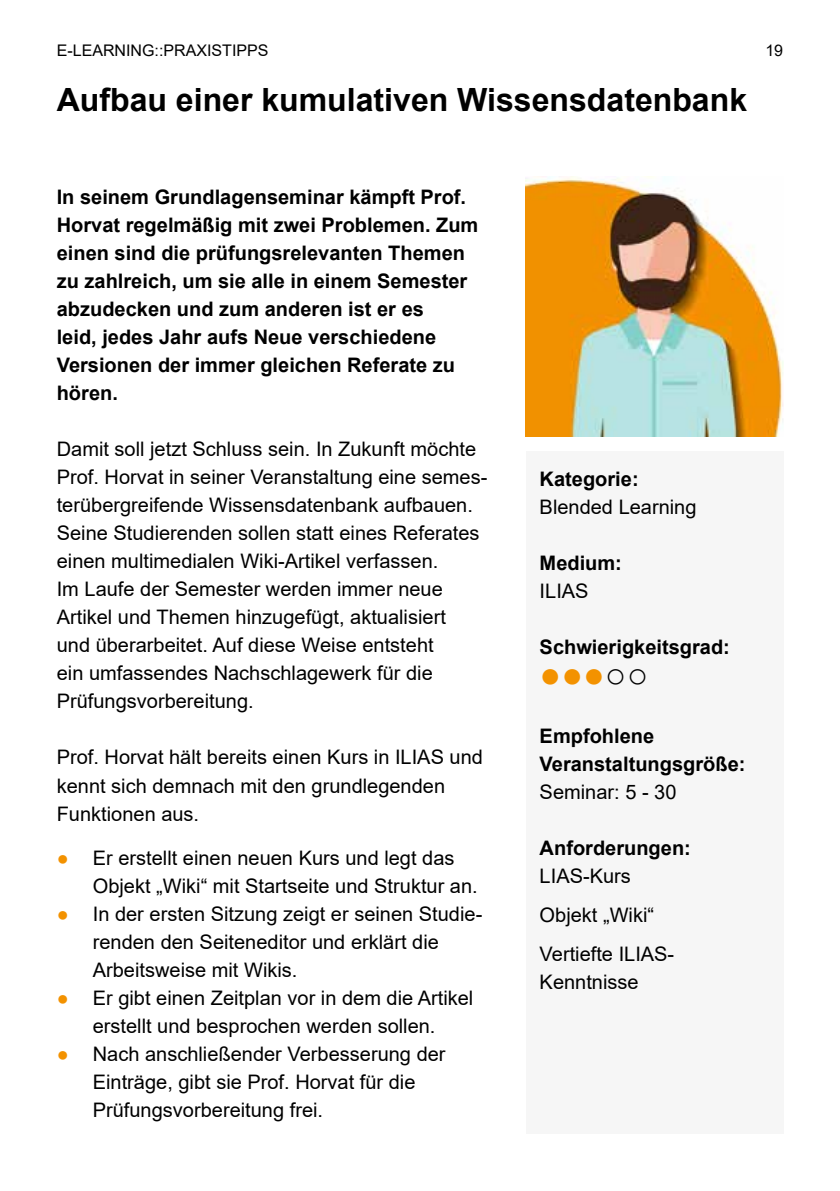
<style>
.page{position:relative;width:840px;height:1191px;background:#fff}
.page>*{position:absolute;margin:0;border:0;box-sizing:border-box;transform-origin:0 0}
.t1{font:36px "Arial";color:#f39200}
.t2{font:700 32px "Arial";color:#000}
.t3{font:20px/28px "Arial";color:#000}
.t4{font:700 20px/28px "Arial";color:#000}
.t5{font:16px "Arial";color:#000}
.s1{color:#f39200}
.s2{color:#000}
</style>
<div class="page">
<div style="left:525px;top:451px;width:257px;height:683px;background:#f6f6f6"></div>
<img style="left:525px;top:177px;width:257px;height:260px">
<p class="t5" style="left:57px;top:39px;width:213px">E-LEARNING::PRAXISTIPPS</p>
<p class="t5" style="left:765px;top:39px;width:19px">19</p>
<h2 class="t2" style="left:57px;top:77px;width:691px">Aufbau einer kumulativen Wissensdatenbank</h2>
<p class="t4" style="left:57px;top:183px;width:423px">In seinem Grundlagenseminar kämpft Prof.<br>Horvat regelmäßig mit zwei Problemen. Zum einen sind die prüfungsrelevanten Themen zu zahlreich, um sie alle in einem Semester abzudecken und zum anderen ist er es<br>leid, jedes Jahr aufs Neue verschiedene Versionen der immer gleichen Referate zu hören.</p>
<p class="t3" style="left:57px;top:435px;width:432px">Damit soll jetzt Schluss sein. In Zukunft möchte Prof. Horvat in seiner Veranstaltung eine semes&shy;terübergreifende Wissensdatenbank aufbauen.<br>Seine Studierenden sollen statt eines Referates einen multimedialen Wiki-Artikel verfassen.<br>Im Laufe der Semester werden immer neue Artikel und Themen hinzugefügt, aktualisiert<br>und überarbeitet. Auf diese Weise entsteht<br>ein umfassendes Nachschlagewerk für die Prüfungsvorbereitung.</p>
<p class="t3" style="left:57px;top:743px;width:427px">Prof. Horvat hält bereits einen Kurs in ILIAS und kennt sich demnach mit den grundlegenden<br>Funktionen aus.</p>
<p class="t3" style="left:93px;top:843px;width:386px;text-indent:-36px"><span class="s1">●</span> Er erstellt einen neuen Kurs und legt das<br>Objekt „Wiki“ mit Startseite und Struktur an.</p>
<p class="t3" style="left:93px;top:899px;width:391px;text-indent:-36px"><span class="s1">●</span> In der ersten Sitzung zeigt er seinen Studie&shy;renden den Seiteneditor und erklärt die<br>Arbeitsweise mit Wikis.</p>
<p class="t3" style="left:57px;top:983px;width:418px;text-align:center"><span class="s1">●</span> Er gibt einen Zeitplan vor in dem die Artikel erstellt und besprochen werden sollen.</p>
<p class="t3" style="left:93px;top:1039px;width:354px;text-indent:-36px"><span class="s1">●</span> Nach anschließender Verbesserung der<br>Einträge, gibt sie Prof. Horvat für die<br>Prüfungsvorbereitung frei.</p>
<p class="t4" style="left:539px;top:465px;width:100px">Kategorie:</p>
<p class="t3" style="left:539px;top:493px;width:158px">Blended Learning</p>
<p class="t4" style="left:539px;top:549px;width:84px">Medium:</p>
<p class="t3" style="left:539px;top:577px;width:50px">ILIAS</p>
<p class="t4" style="left:539px;top:633px;width:192px">Schwierigkeitsgrad:</p>
<h1 class="t1" style="left:539px;top:649px;width:110px">●●●<span class="s2">○○</span></h1>
<p class="t4" style="left:539px;top:721px;width:207px">Empfohlene<br>Veranstaltungsgröße:</p>
<p class="t3" style="left:539px;top:777px;width:138px">Seminar: 5 - 30</p>
<p class="t4" style="left:539px;top:833px;width:153px">Anforderungen:</p>
<p class="t3" style="left:539px;top:855px;width:136px;line-height:39.4px">LIAS-Kurs<br>Objekt „Wiki“<br>Vertiefte ILIAS-</p>
<p class="t3" style="left:539px;top:968px;width:100px">Kenntnisse</p>
</div>
